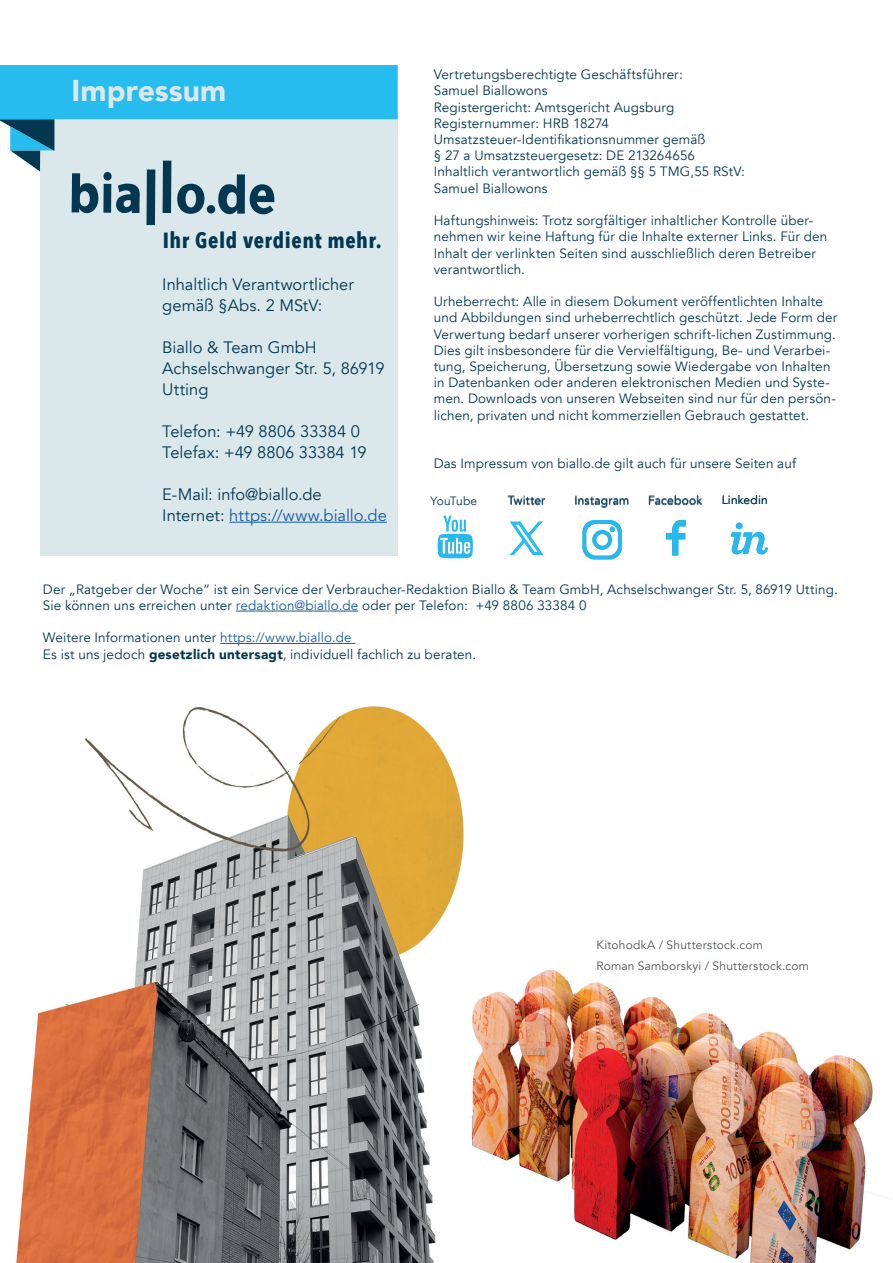
<style>
.page{position:relative;width:893px;height:1263px;background:#fff}
.page>*{position:absolute;margin:0;border:0;box-sizing:border-box;transform-origin:0 0}
.t1{font:900 30px "Avenir";color:#dae7eb}
.t2{font:700 21.9px "Avenir Next Condensed";letter-spacing:.025em;color:#043851}
.t3{font:16.5px/21px "Avenir";color:#043851}
.t4{font:13.5px/16.2px "Avenir";letter-spacing:.01em;color:#043851}
.t5{font:12px/21px "Avenir";letter-spacing:.02em;color:#4e5356}
.t6{font:12px "Avenir";letter-spacing:.015em;color:#043851}
.t7{font:12px "Avenir";letter-spacing:-.02em;color:#043851}
.s1{color:#175d9e}
.s2{font-weight:900}
</style>
<div class="page">
<img style="left:16px;top:706px;width:874px;height:557px">
<div style="left:40px;top:114px;width:358px;height:442px;background:#dae7eb"></div>
<hr style="left:229px;top:522px;width:158px;height:1px;background:#175d9e">
<div style="left:146px;top:169px;width:9px;height:56px;background:#043851"></div>
<svg style="left:0;top:65px;width:398px;height:149px"></svg>
<hr style="left:236px;top:611px;width:122px;height:1px;background:#175d9e">
<hr style="left:220px;top:643px;width:135px;height:1px;background:#175d9e">
<svg style="left:438px;top:516px;width:35px;height:42px"></svg>
<svg style="left:582px;top:520px;width:40px;height:39px"></svg>
<svg style="left:666px;top:520px;width:20px;height:36px"></svg>
<svg style="left:731px;top:522px;width:37px;height:32px"></svg>
<svg style="left:510px;top:522px;width:33px;height:33px"></svg>
<h1 class="t1" style="left:72px;top:65px;width:156px">Impressum</h1>
<h2 class="t2" style="left:163px;top:227px;width:220px">Ihr Geld verdient mehr.</h2>
<p class="t3" style="left:162px;top:274px;width:193px">Inhaltlich Verantwortlicher gemäß §Abs. 2 MStV:</p>
<p class="t3" style="left:162px;top:337px;width:224px">Biallo &amp; Team GmbH<br>Achselschwanger Str. 5, 86919<br>Utting</p>
<p class="t3" style="left:162px;top:421px;width:206px">Telefon: +49 8806 33384 0<br>Telefax: +49 8806 33384 19</p>
<p class="t3" style="left:162px;top:484px;width:226px">E-Mail: info@biallo.de<br>Internet: <span class="s1">https://www.biallo.de</span></p>
<p class="t4" style="left:434px;top:67px;width:313px">Vertretungsberechtigte Geschäftsführer:<br>Samuel Biallowons<br>Registergericht: Amtsgericht Augsburg Registernummer: HRB 18274<br>Umsatzsteuer-Identifikationsnummer gemäß<br>§ 27 a Umsatzsteuergesetz: DE 213264656<br>Inhaltlich verantwortlich gemäß §§ 5 TMG,55 RStV:<br>Samuel Biallowons</p>
<p class="t4" style="left:434px;top:213px;width:395px">Haftungshinweis: Trotz sorgfältiger inhaltlicher Kontrolle über&shy;nehmen wir keine Haftung für die Inhalte externer Links. Für den Inhalt der verlinkten Seiten sind ausschließlich deren Betreiber verantwortlich.</p>
<p class="t4" style="left:434px;top:294px;width:405px">Urheberrecht: Alle in diesem Dokument veröffentlichten Inhalte und Abbildungen sind urheberrechtlich geschützt. Jede Form der Verwertung bedarf unserer vorherigen schrift-lichen Zustimmung.<br>Dies gilt insbesondere für die Vervielfältigung, Be- und Verarbei&shy;tung, Speicherung, Übersetzung sowie Wiedergabe von Inhalten in Datenbanken oder anderen elektronischen Medien und Syste&shy;men. Downloads von unseren Webseiten sind nur für den persön&shy;lichen, privaten und nicht kommerziellen Gebrauch gestattet.</p>
<p class="t4" style="left:434px;top:456px;width:364px">Das Impressum von biallo.de gilt auch für unsere Seiten auf</p>
<p class="t7" style="left:430px;top:493px;width:48px">YouTube</p>
<p class="t6" style="left:508px;top:493px;width:39px">Twitter</p>
<p class="t6" style="left:574px;top:493px;width:56px">Instagram</p>
<p class="t6" style="left:648px;top:493px;width:56px">Facebook</p>
<p class="t6" style="left:722px;top:493px;width:48px">Linkedin</p>
<p class="t4" style="left:43px;top:581px;width:796px">Der „Ratgeber der Woche“ ist ein Service der Verbraucher-Redaktion Biallo &amp; Team GmbH, Achselschwanger Str. 5, 86919 Utting.<br>Sie können uns erreichen unter <span class="s1">redaktion@biallo.de</span> oder per Telefon: +49 8806 33384 0</p>
<p class="t4" style="left:43px;top:630px;width:435px">Weitere Informationen unter <span class="s1">https://www.biallo.de<br></span>Es ist uns jedoch <span class="s2">gesetzlich untersagt</span>, individuell fachlich zu beraten.</p>
<p class="t5" style="left:597px;top:934px;width:214px">KitohodkA / Shutterstock.com<br>Roman Samborskyi / Shutterstock.com</p>
</div>
